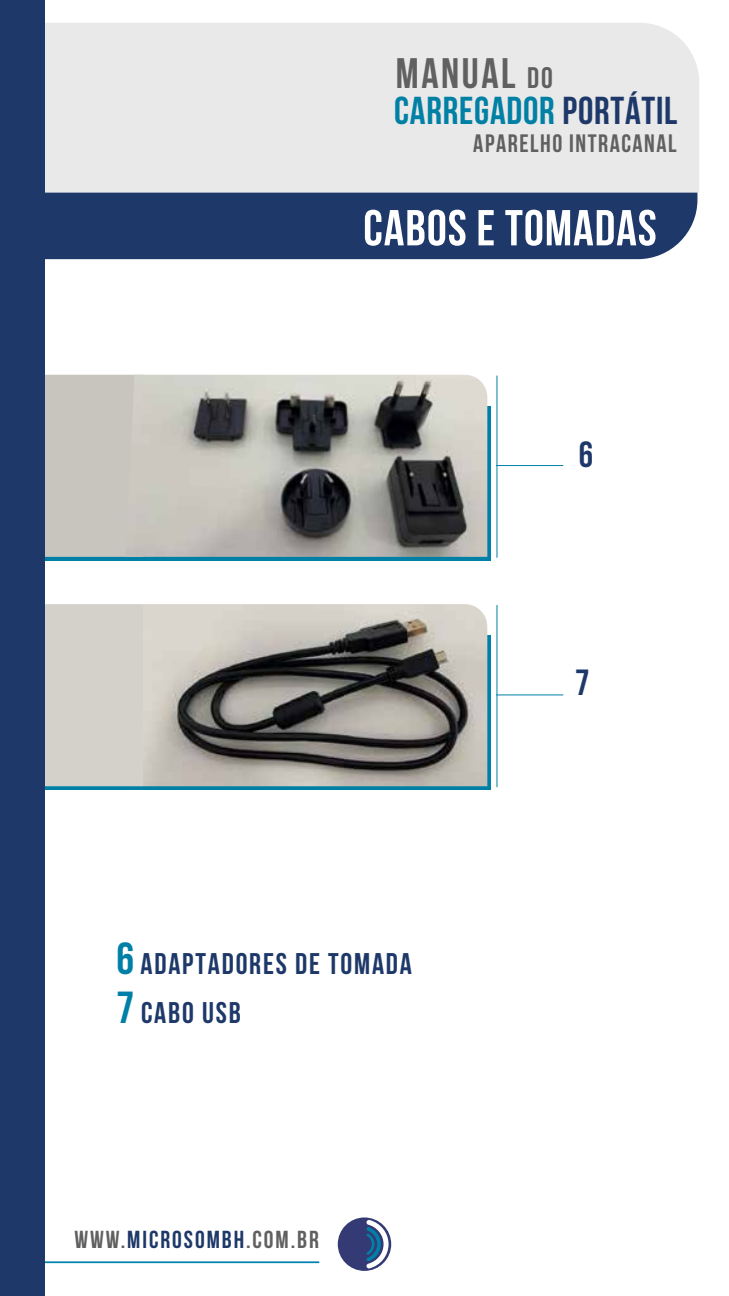
<style>
.page{position:relative;width:729px;height:1296px;background:#fff}
.page>*{position:absolute;margin:0;border:0;box-sizing:border-box;transform-origin:0 0}
.t1{font:700 50.4px "Bebas Neue";letter-spacing:.02em;color:#fff}
.t2{font:700 42.35px "Bebas Neue";letter-spacing:.06em;color:#606060}
.t3{font:700 38.68px "Bebas Neue";letter-spacing:.02em;color:#0080a5}
.t4{font:700 36.23px "Bebas Neue";color:#1e3969}
.t5{font:700 29.75px/49.4px "Bebas Neue";letter-spacing:.06em;color:#1e3969}
.t6{font:700 25.03px "Bebas Neue";letter-spacing:.06em;color:#606060}
.t7{font:700 24.5px "Bebas Neue";letter-spacing:.08em;color:#606060}
.s1{font-size:29.57px}
.s2{color:#1e3969}
.s3{font-size:44.62px;color:#0080a7}
</style>
<div class="page">
<div style="left:44px;top:192px;width:653px;height:67px;background:#1e3969"></div>
<div style="left:44px;top:23px;width:655px;height:169px;background:#e9e9e9"></div>
<hr style="left:0;top:1261px;width:319px;height:1px;background:#0083b1">
<div style="left:338px;top:1217px;width:53px;height:53px;background:#333a74;border-radius:50%"></div>
<svg style="left:366px;top:1219px;width:22px;height:49px"></svg>
<hr style="left:496px;top:465px;width:67px;height:1px;background:#0080a7">
<hr style="left:496px;top:375px;width:1px;height:182px;background:#0080a7">
<hr style="left:496px;top:694px;width:67px;height:1px;background:#0080a7">
<hr style="left:496px;top:605px;width:1px;height:182px;background:#0080a7">
<div style="left:22px;top:406px;width:469px;height:154px;background:#0080a7"></div>
<div style="left:22px;top:635px;width:469px;height:154px;background:linear-gradient(to right,#017fa6,#0081a8)"></div>
<div style="left:1px;top:374px;width:141px;height:183px;background:#c8c5be"></div>
<img style="left:125px;top:374px;width:362px;height:183px">
<img style="left:142px;top:604px;width:345px;height:182px">
<div style="left:1px;top:604px;width:141px;height:182px;background:#d4d1ca"></div>
<div style="left:0;top:0;width:44px;height:1295px;background:#1e3969"></div>
<h2 class="t2" style="left:396px;top:50px;width:158px">MANUAL <span class="s1">DO</span></h2>
<h3 class="t3" style="left:394px;top:89px;width:285px">CARREGADOR <span class="s2">PORTÁTIL</span></h3>
<p class="t6" style="left:473px;top:129px;width:205px">APARELHO INTRACANAL</p>
<h1 class="t1" style="left:363px;top:200px;width:295px">CABOS E TOMADAS</h1>
<p class="t4" style="left:578px;top:434px;width:16px">6</p>
<p class="t5" style="left:116px;top:938px;width:297px"><span class="s3">6</span> ADAPTADORES DE TOMADA<br><span class="s3">7</span> CABO USB</p>
<p class="t7" style="left:74px;top:1225px;width:246px">WWW.<span class="s2">MICROSOMBH</span>.COM.BR</p>
<p class="t4" style="left:575px;top:662px;width:16px">7</p>
</div>
